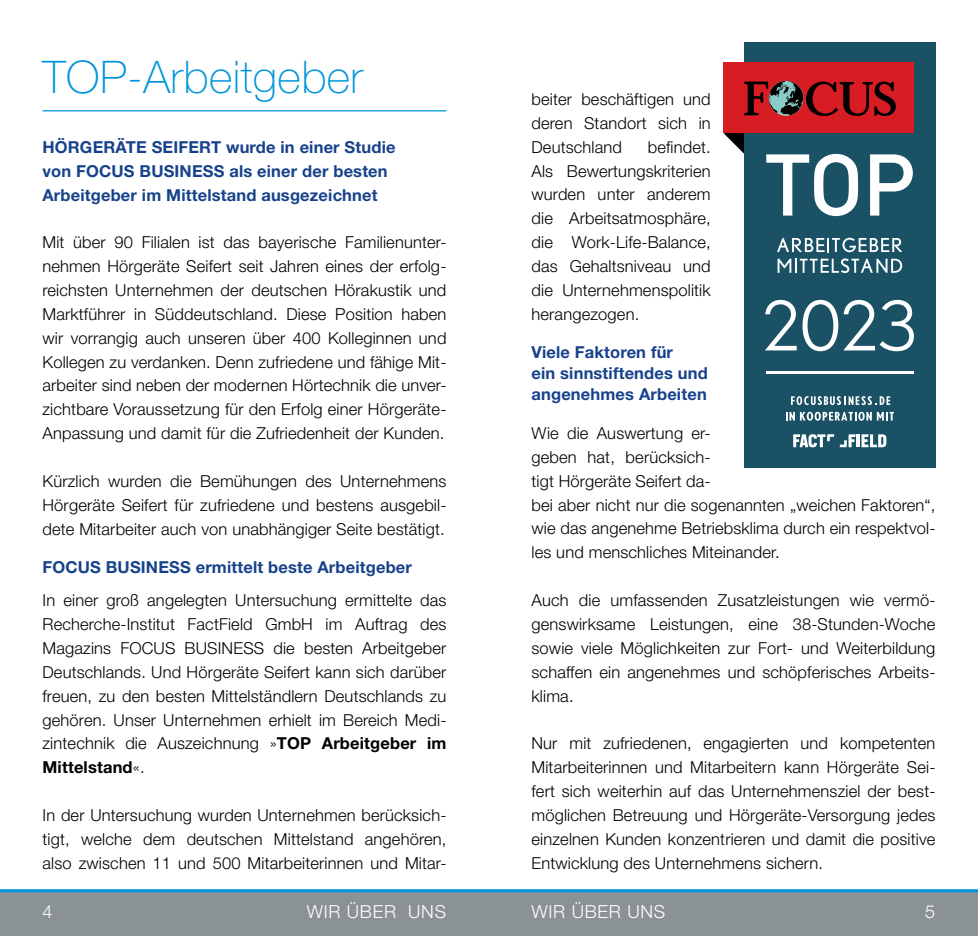
<style>
.page{position:relative;width:978px;height:936px;background:#fff}
.page>*{position:absolute;margin:0;border:0;box-sizing:border-box;transform-origin:0 0}
.t1{font:100 45px "Helvetica Neue LT Std";letter-spacing:.01em;color:#0095db}
.t2{font:300 18px "Helvetica Neue LT Std";letter-spacing:.04em;color:#fff}
.t3{font:300 16.5px/23.9px "Helvetica Neue LT Std";letter-spacing:.01em;color:#000;text-align:justify}
.t4{font:700 16.5px/23.9px "Helvetica Neue LT Std";letter-spacing:.01em;color:#17428b}
.s1{font-weight:700}
</style>
<div class="page">
<hr style="left:43px;top:110px;width:403px;height:1px;background:#0095db">
<svg style="left:724px;top:133px;width:20px;height:21px"></svg>
<div style="left:744px;top:43px;width:191px;height:425px;background:#1a5165"></div>
<hr style="left:766px;top:371px;width:148px;height:2px;background:#fff">
<svg style="left:777px;top:238px;width:125px;height:14px"></svg>
<svg style="left:778px;top:258px;width:124px;height:15px"></svg>
<svg style="left:766px;top:154px;width:92px;height:62px"></svg>
<svg style="left:870px;top:154px;width:43px;height:61px"></svg>
<div style="left:724px;top:62px;width:190px;height:71px;background:#d71c23"></div>
<svg style="left:744px;top:81px;width:152px;height:35px"></svg>
<svg style="left:793px;top:434px;width:41px;height:13px"></svg>
<svg style="left:840px;top:434px;width:46px;height:13px"></svg>
<svg style="left:786px;top:412px;width:108px;height:8px"></svg>
<svg style="left:765px;top:300px;width:149px;height:51px"></svg>
<svg style="left:791px;top:396px;width:99px;height:9px"></svg>
<div style="left:0;top:890px;width:978px;height:45px;background:#8b9296"></div>
<hr style="left:0;top:889px;width:978px;height:3px;background:#0095db">
<h1 class="t1" style="left:43px;top:51px;width:322px">TOP-Arbeitgeber</h1>
<p class="t4" style="left:43px;top:135px;width:355px">HÖRGERÄTE SEIFERT wurde in einer Studie von FOCUS BUSINESS als einer der besten<br>Arbeitgeber im Mittelstand ausgezeichnet</p>
<p class="t3" style="left:43px;top:230px;width:405px">Mit über 90 Filialen ist das bayerische Familienunter&shy;nehmen Hörgeräte Seifert seit Jahren eines der erfolg&shy;reichsten Unternehmen der deutschen Hörakustik und Marktführer in Süddeutschland. Diese Position haben wir vorrangig auch unseren über 400 Kolleginnen und Kollegen zu verdanken. Denn zufriedene und fähige Mit&shy;arbeiter sind neben der modernen Hörtechnik die unver&shy;zichtbare Voraussetzung für den Erfolg einer Hörgeräte-Anpassung und damit für die Zufriedenheit der Kunden.</p>
<p class="t3" style="left:43px;top:468px;width:405px">Kürzlich wurden die Bemühungen des Unternehmens Hörgeräte Seifert für zufriedene und bestens ausgebil&shy;dete Mitarbeiter auch von unabhängiger Seite bestätigt.</p>
<p class="t4" style="left:43px;top:554px;width:371px">FOCUS BUSINESS ermittelt beste Arbeitgeber</p>
<p class="t3" style="left:43px;top:588px;width:405px">In einer groß angelegten Untersuchung ermittelte das Recherche-Institut FactField GmbH im Auftrag des Magazins FOCUS BUSINESS die besten Arbeitgeber Deutschlands. Und Hörgeräte Seifert kann sich darüber freuen, zu den besten Mittelständlern Deutschlands zu gehören. Unser Unternehmen erhielt im Bereich Medi&shy;zintechnik die Auszeichnung »<span class="s1">TOP Arbeitgeber im Mittelstand</span>«.</p>
<p class="t3" style="left:43px;top:802px;width:405px">In der Untersuchung wurden Unternehmen berücksich&shy;tigt, welche dem deutschen Mittelstand angehören, also zwischen 11 und 500 Mitarbeiterinnen und Mitar-</p>
<p class="t3" style="left:531px;top:87px;width:181px">beiter beschäftigen und deren Standort sich in Deutschland</p>
<p class="t3" style="left:531px;top:134px;width:181px;text-indent:116px">befindet.<br>Als Bewertungskriterien wurden unter anderem die Arbeitsatmosphäre, die Work-Life-Balance, das Gehaltsniveau und die Unternehmenspolitik herangezogen.</p>
<p class="t4" style="left:531px;top:341px;width:178px;line-height:21px">Viele Faktoren für<br>ein sinnstiftendes und angenehmes Arbeiten</p>
<p class="t3" style="left:531px;top:421px;width:405px;text-align:left">Wie die Auswertung er-<br>geben hat, berücksich-<br>tigt Hörgeräte Seifert da-<br>bei aber nicht nur die sogenannten „weichen Faktoren“, wie das angenehme Betriebsklima durch ein respektvol&shy;les und menschliches Miteinander.</p>
<p class="t3" style="left:531px;top:588px;width:405px">Auch die umfassenden Zusatzleistungen wie vermö&shy;genswirksame Leistungen, eine 38-Stunden-Woche sowie viele Möglichkeiten zur Fort- und Weiterbildung schaffen ein angenehmes und schöpferisches Arbeits&shy;klima.</p>
<p class="t3" style="left:531px;top:731px;width:405px">Nur mit zufriedenen, engagierten und kompetenten Mitarbeiterinnen und Mitarbeitern kann Hörgeräte Sei&shy;fert sich weiterhin auf das Unternehmensziel der best&shy;möglichen Betreuung und Hörgeräte-Versorgung jedes einzelnen Kunden konzentrieren und damit die positive Entwicklung des Unternehmens sichern.</p>
<p class="t2" style="left:43px;top:900px;width:12px">4</p>
<p class="t2" style="left:307px;top:900px;width:141px">WIR ÜBER UNS</p>
<p class="t2" style="left:531px;top:900px;width:135px">WIR ÜBER UNS</p>
<p class="t2" style="left:925px;top:900px;width:12px">5</p>
</div>
